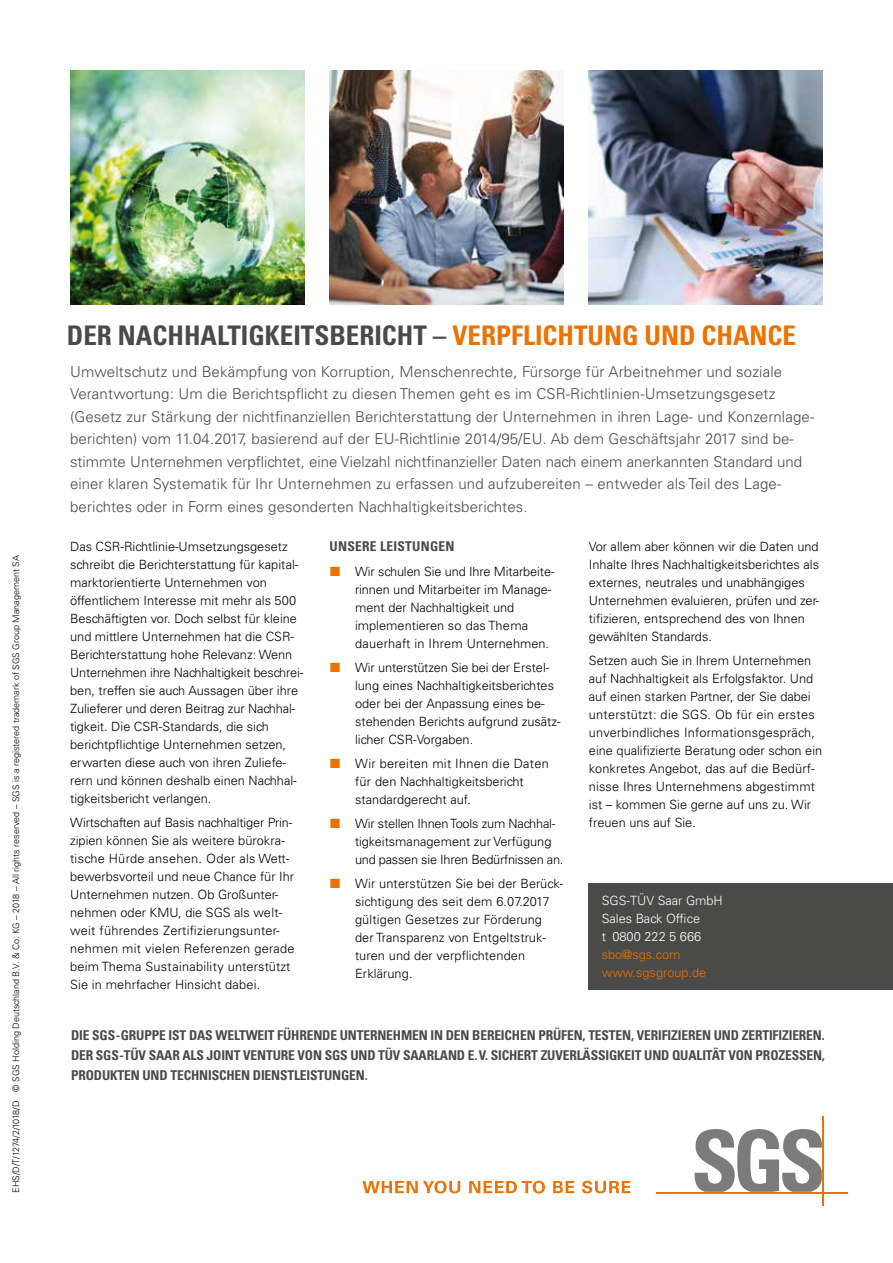
<style>
.page{position:relative;width:893px;height:1263px;background:#fff}
.page>*{position:absolute;margin:0;border:0;box-sizing:border-box;transform-origin:0 0}
.t1{font:700 condensed 27px "Univers LT Std";color:#4a4a49}
.t2{font:300 15px/22.5px "Univers LT Std";letter-spacing:.01em;color:#4a4a49}
.t3{font:700 condensed 13.5px/20.2px "Univers LT Std";letter-spacing:-.01em;color:#4a4a49;text-align:justify}
.t4{font:700 condensed 13.5px "Univers LT Std";letter-spacing:.02em;color:#4a4a49}
.t5{font:300 12.75px/18px "Univers LT Std";color:#000}
.t6{font:300 12.75px/18px "Univers LT Std";color:#fff}
.t7{font:300 12.75px/18px "Univers LT Std";color:#ee7203}
.t8{font:300 9px "Univers LT Std";color:#000}
.s1{color:#ee7203}
</style>
<div class="page">
<img style="left:589px;top:70px;width:234px;height:234px">
<img style="left:70px;top:70px;width:234px;height:234px">
<div style="left:589px;top:883px;width:304px;height:107px;background:#4a4a49"></div>
<img style="left:330px;top:70px;width:233px;height:234px">
<svg style="left:363px;top:1181px;width:97px;height:12px"></svg>
<svg style="left:469px;top:1181px;width:76px;height:12px"></svg>
<svg style="left:553px;top:1181px;width:21px;height:12px"></svg>
<svg style="left:582px;top:1181px;width:48px;height:12px"></svg>
<svg style="left:694px;top:1129px;width:128px;height:63px"></svg>
<hr style="left:656px;top:1192px;width:191px;height:1px;background:#ee7203">
<hr style="left:822px;top:1117px;width:1px;height:89px;background:#ee7203">
<p class="t8" style="left:11px;top:1193px;width:639px;rotate:-90deg">EHS/D/T/1274/2/1018/D © SGS Holding Deutschland B.V. &amp; Co. KG – 2018 – All rights reserved – SGS is a registered trademark of SGS Group Management SA</p>
<h1 class="t1" style="left:67px;top:318px;width:731px">DER NACHHALTIGKEITSBERICHT – <span class="s1">VERPFLICHTUNG UND CHANCE</span></h1>
<p class="t2" style="left:70px;top:360px;width:746px">Umweltschutz und Bekämpfung von Korruption, Menschenrechte, Fürsorge für Arbeitnehmer und soziale Verantwortung: Um die Berichtspflicht zu diesen Themen geht es im CSR-Richtlinien-Umsetzungsgesetz (Gesetz zur Stärkung der nichtfinanziellen Berichterstattung der Unternehmen in ihren Lage- und Konzernlage&shy;berichten) vom 11.04.2017, basierend auf der EU-Richtlinie 2014/95/EU. Ab dem Geschäftsjahr 2017 sind be&shy;stimmte Unternehmen verpflichtet, eine Vielzahl nichtfinanzieller Daten nach einem anerkannten Standard und einer klaren Systematik für Ihr Unternehmen zu erfassen und aufzubereiten – entweder als Teil des Lage&shy;berichtes oder in Form eines gesonderten Nachhaltigkeitsberichtes.</p>
<p class="t5" style="left:70px;top:537px;width:235px">Das CSR-Richtlinie-Umsetzungsgesetz schreibt die Berichterstattung für kapital&shy;marktorientierte Unternehmen von öffentlichem Interesse mit mehr als 500<br>Beschäftigten vor. Doch selbst für kleine und mittlere Unternehmen hat die CSR-Berichterstattung hohe Relevanz: Wenn Unternehmen ihre Nachhaltigkeit beschrei&shy;ben, treffen sie auch Aussagen über ihre Zulieferer und deren Beitrag zur Nachhal&shy;tigkeit. Die CSR-Standards, die sich berichtpflichtige Unternehmen setzen, erwarten diese auch von ihren Zuliefe&shy;rern und können deshalb einen Nachhal&shy;tigkeitsbericht verlangen.</p>
<p class="t5" style="left:70px;top:813px;width:226px">Wirtschaften auf Basis nachhaltiger Prin&shy;zipien können Sie als weitere bürokra&shy;tische Hürde ansehen. Oder als Wett&shy;bewerbsvorteil und neue Chance für Ihr Unternehmen nutzen. Ob Großunter&shy;nehmen oder KMU, die SGS als welt&shy;weit führendes Zertifizierungsunter&shy;nehmen mit vielen Referenzen gerade beim Thema Sustainability unterstützt Sie in mehrfacher Hinsicht dabei.</p>
<p class="t4" style="left:330px;top:538px;width:127px">UNSERE LEISTUNGEN</p>
<p class="t5" style="left:355px;top:563px;width:201px">Wir schulen Sie und Ihre Mitarbeite&shy;rinnen und Mitarbeiter im Manage&shy;ment der Nachhaltigkeit und implementieren so das Thema dauerhaft in Ihrem Unternehmen.</p>
<p class="t5" style="left:355px;top:659px;width:207px">Wir unterstützen Sie bei der Erstel&shy;lung eines Nachhaltigkeitsberichtes oder bei der Anpassung eines be&shy;stehenden Berichts aufgrund zusätz&shy;licher CSR-Vorgaben.</p>
<p class="t5" style="left:355px;top:755px;width:195px">Wir bereiten mit Ihnen die Daten für den Nachhaltigkeitsbericht standardgerecht auf.</p>
<p class="t5" style="left:355px;top:815px;width:210px">Wir stellen Ihnen Tools zum Nachhal&shy;tigkeitsmanagement zur Verfügung und passen sie Ihren Bedürfnissen an.</p>
<p class="t5" style="left:355px;top:875px;width:210px">Wir unterstützen Sie bei der Berück&shy;sichtigung des seit dem 6.07.2017 gültigen Gesetzes zur Förderung der Transparenz von Entgeltstruk&shy;turen und der verpflichtenden<br>Erklärung.</p>
<p class="t5" style="left:589px;top:537px;width:232px">Vor allem aber können wir die Daten und Inhalte Ihres Nachhaltigkeitsberichtes als externes, neutrales und unabhängiges Unternehmen evaluieren, prüfen und zer&shy;tifizieren, entsprechend des von Ihnen gewählten Standards.</p>
<p class="t5" style="left:589px;top:651px;width:235px">Setzen auch Sie in Ihrem Unternehmen auf Nachhaltigkeit als Erfolgsfaktor. Und auf einen starken Partner, der Sie dabei unterstützt: die SGS. Ob für ein erstes unverbindliches Informationsgespräch, eine qualifizierte Beratung oder schon ein konkretes Angebot, das auf die Bedürf&shy;nisse Ihres Unternehmens abgestimmt ist – kommen Sie gerne auf uns zu. Wir freuen uns auf Sie.</p>
<p class="t6" style="left:602px;top:891px;width:123px">SGS-TÜV Saar GmbH<br>Sales Back Office<br>t 0800 222 5 666</p>
<p class="t7" style="left:602px;top:945px;width:106px">sbo@sgs.com www.sgsgroup.de</p>
<p class="t3" style="left:71px;top:1025px;width:755px">DIE SGS-GRUPPE IST DAS WELTWEIT FÜHRENDE UNTERNEHMEN IN DEN BEREICHEN PRÜFEN, TESTEN, VERIFIZIEREN UND ZERTIFIZIEREN.<br>DER SGS-TÜV SAAR ALS JOINT VENTURE VON SGS UND TÜV SAARLAND E.V. SICHERT ZUVERLÄSSIGKEIT UND QUALITÄT VON PROZESSEN, PRODUKTEN UND TECHNISCHEN DIENSTLEISTUNGEN.</p>
</div>
